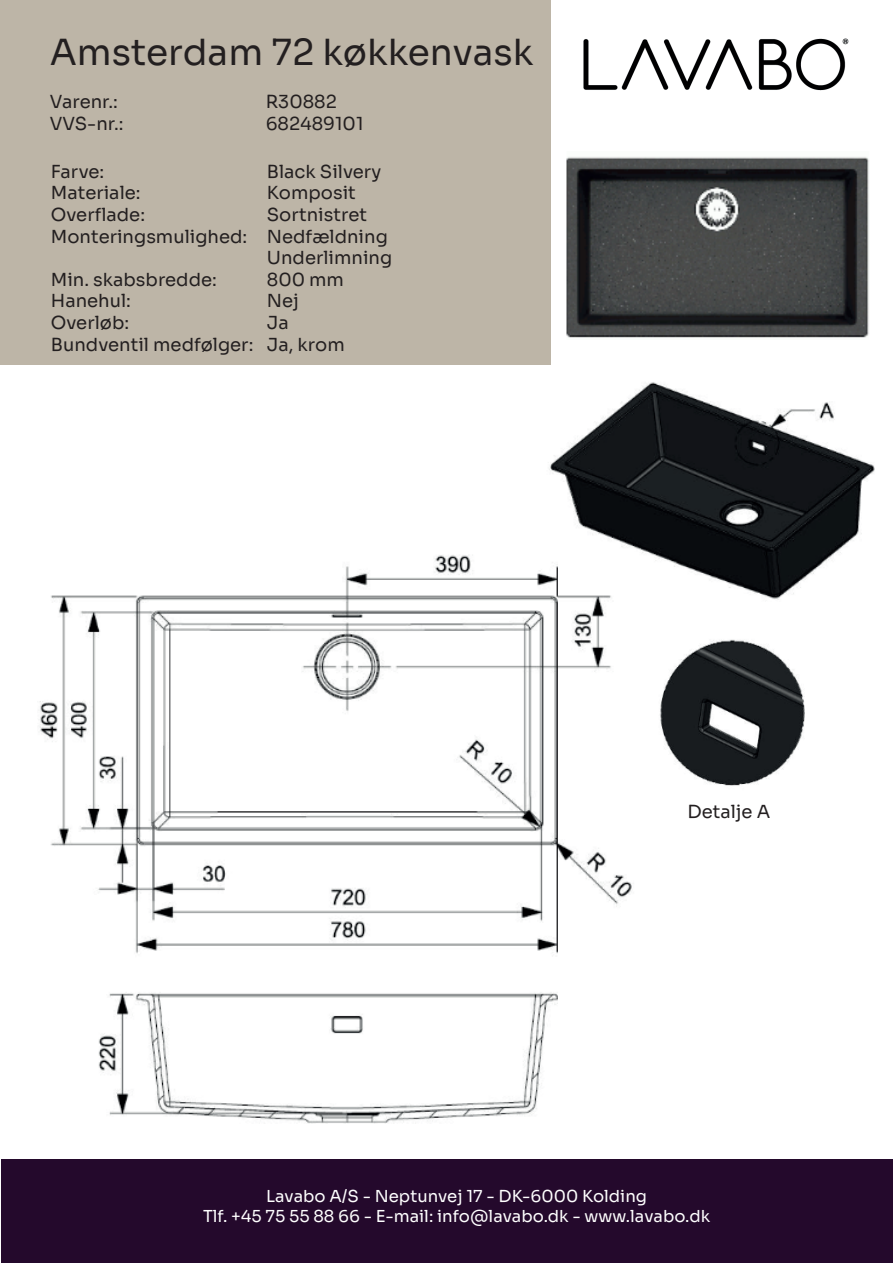
<style>
.page{position:relative;width:893px;height:1263px;background:#fff}
.page>*{position:absolute;margin:0;border:0;box-sizing:border-box;transform-origin:0 0}
.t1{font:36px "Sora";color:#231f20}
.t2{font:18px/21.6px "Sora";color:#231f20}
.t3{font:16.5px/19.8px "Sora";color:#fff;text-align:center}
</style>
<div class="page">
<div style="left:1px;top:1160px;width:892px;height:103px;background:#24092c"></div>
<div style="left:0;top:1px;width:551px;height:363px;background:#bdb5a7"></div>
<img style="left:583px;top:38px;width:266px;height:53px">
<img style="left:660px;top:639px;width:145px;height:147px">
<img style="left:549px;top:382px;width:326px;height:218px">
<img style="left:39px;top:552px;width:600px;height:572px">
<div style="left:618px;top:1015px;width:54px;height:138px;background:#fff"></div>
<img style="left:566px;top:157px;width:303px;height:181px">
<h1 class="t1" style="left:50px;top:22px;width:485px">Amsterdam 72 køkkenvask</h1>
<p class="t2" style="left:50px;top:89px;width:70px">Varenr.:</p>
<p class="t2" style="left:266px;top:89px;width:73px">R30882</p>
<p class="t2" style="left:50px;top:111px;width:75px">VVS-nr.:</p>
<p class="t2" style="left:266px;top:111px;width:99px">682489101</p>
<p class="t2" style="left:51px;top:159px;width:55px">Farve:</p>
<p class="t2" style="left:267px;top:159px;width:116px">Black Silvery</p>
<p class="t2" style="left:51px;top:181px;width:91px">Materiale:</p>
<p class="t2" style="left:267px;top:181px;width:91px">Komposit</p>
<p class="t2" style="left:51px;top:202px;width:96px">Overflade:</p>
<p class="t2" style="left:267px;top:202px;width:102px">Sortnistret</p>
<p class="t2" style="left:51px;top:224px;width:338px">Monteringsmulighed: Nedfældning</p>
<p class="t2" style="left:267px;top:245px;width:127px">Underlimning</p>
<p class="t2" style="left:51px;top:267px;width:167px">Min. skabsbredde:</p>
<p class="t2" style="left:267px;top:267px;width:79px">800 mm</p>
<p class="t2" style="left:51px;top:289px;width:82px">Hanehul:</p>
<p class="t2" style="left:267px;top:289px;width:34px">Nej</p>
<p class="t2" style="left:51px;top:310px;width:80px">Overløb:</p>
<p class="t2" style="left:51px;top:310px;width:295px;text-indent:216px">Ja<br>Bundventil medfølger: Ja, krom</p>
<p class="t2" style="left:687px;top:799px;width:84px">Detalje A</p>
<p class="t3" style="left:203px;top:1184px;width:509px">Lavabo A/S - Neptunvej 17 - DK-6000 Kolding<br>Tlf. +45 75 55 88 66 - E-mail: info@lavabo.dk - www.lavabo.dk</p>
</div>
